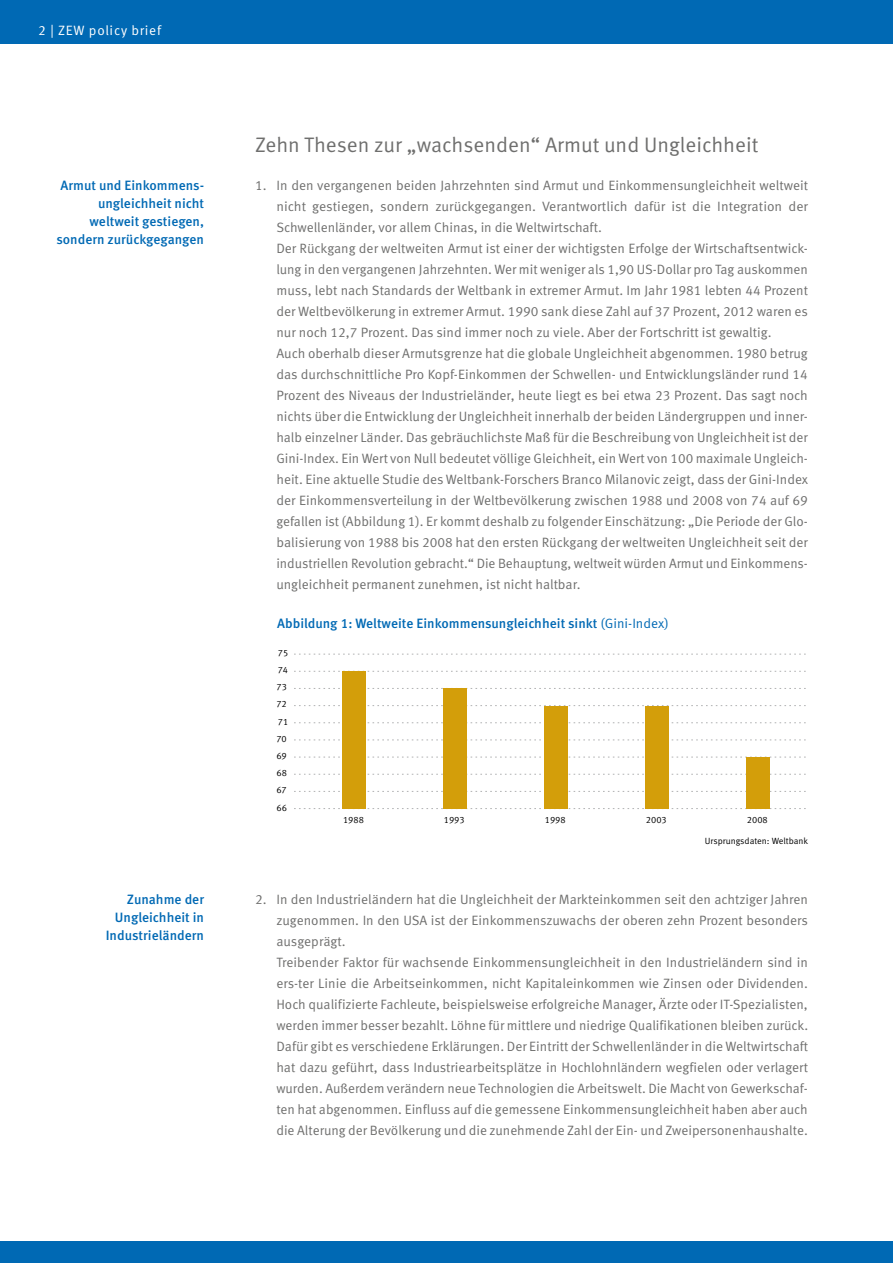
<style>
.page{position:relative;width:893px;height:1263px;background:#fff}
.page>*{position:absolute;margin:0;border:0;box-sizing:border-box;transform-origin:0 0}
.t1{font:21px "Meta Pro";color:#6f6f6e}
.t2{font:13.5px/21px "Meta Pro";color:#6f6f6e}
.t3{font:500 13.5px/18px "Meta Pro";color:#0069b4;text-align:right}
.t4{font:13.5px "Meta Pro";letter-spacing:.05em;color:#fff}
.t5{font:9.15px "Meta Pro";letter-spacing:-.01em;color:#000}
.t6{font:9px "Meta Pro";color:#000}
.s1{font-weight:400}
</style>
<div class="page">
<div style="left:0;top:1242px;width:893px;height:21px;background:#0069b4"></div>
<div style="left:0;top:0;width:893px;height:43px;background:#0069b4"></div>
<svg style="left:294px;top:654px;width:512px;height:1px"></svg>
<svg style="left:294px;top:671px;width:512px;height:1px"></svg>
<svg style="left:294px;top:688px;width:512px;height:1px"></svg>
<svg style="left:294px;top:705px;width:512px;height:1px"></svg>
<svg style="left:294px;top:722px;width:512px;height:1px"></svg>
<svg style="left:294px;top:739px;width:512px;height:1px"></svg>
<svg style="left:294px;top:757px;width:512px;height:1px"></svg>
<svg style="left:294px;top:774px;width:512px;height:1px"></svg>
<svg style="left:294px;top:791px;width:512px;height:1px"></svg>
<svg style="left:294px;top:808px;width:512px;height:1px"></svg>
<div style="left:342px;top:671px;width:24px;height:137px;background:#d39e0a"></div>
<div style="left:443px;top:688px;width:24px;height:120px;background:#d39e0a"></div>
<div style="left:544px;top:706px;width:24px;height:102px;background:#d39e0a"></div>
<div style="left:645px;top:706px;width:24px;height:102px;background:#d39e0a"></div>
<div style="left:746px;top:757px;width:24px;height:51px;background:#d39e0a"></div>
<hr style="left:302px;top:654px;width:2px;height:154px;background:#fff">
<p class="t4" style="left:38px;top:21px;width:124px">2 | ZEW policy brief</p>
<p class="t4" style="left:85px;top:21px;width:70px">policybrief</p>
<p class="t3" style="left:56px;top:177px;width:149px">Armut und Einkommens&shy;ungleichheit nicht weltweit gestiegen, sondern zurückgegangen</p>
<p class="t3" style="left:106px;top:891px;width:100px">Zunahme der<br>Ungleichheit in<br>Industrieländern</p>
<h1 class="t1" style="left:255px;top:131px;width:505px">Zehn Thesen zur „wachsenden“ Armut und Ungleichheit</h1>
<p class="t2" style="left:276px;top:175px;width:533px;text-indent:-21px">1. In den vergangenen beiden Jahrzehnten sind Armut und Einkommensungleichheit weltweit nicht gestiegen, sondern zurückgegangen. Verantwortlich dafür ist die Integration der Schwellenländer, vor allem Chinas, in die Weltwirtschaft.<br>Der Rückgang der weltweiten Armut ist einer der wichtigsten Erfolge der Wirtschaftsentwick&shy;lung in den vergangenen Jahrzehnten. Wer mit weniger als 1,90 US-Dollar pro Tag auskommen muss, lebt nach Standards der Weltbank in extremer Armut. Im Jahr 1981 lebten 44 Prozent der Weltbevölkerung in extremer Armut. 1990 sank diese Zahl auf 37 Prozent, 2012 waren es nur noch 12,7 Prozent. Das sind immer noch zu viele. Aber der Fortschritt ist gewaltig.<br>Auch oberhalb dieser Armutsgrenze hat die globale Ungleichheit abgenommen. 1980 betrug das durchschnittliche Pro Kopf-Einkommen der Schwellen- und Entwicklungsländer rund 14<br>Prozent des Niveaus der Industrieländer, heute liegt es bei etwa 23 Prozent. Das sagt noch nichts über die Entwicklung der Ungleichheit innerhalb der beiden Ländergruppen und inner&shy;halb einzelner Länder. Das gebräuchlichste Maß für die Beschreibung von Ungleichheit ist der Gini-Index. Ein Wert von Null bedeutet völlige Gleichheit, ein Wert von 100 maximale Ungleich&shy;heit. Eine aktuelle Studie des Weltbank-Forschers Branco Milanovic zeigt, dass der Gini-Index der Einkommensverteilung in der Weltbevölkerung zwischen 1988 und 2008 von 74 auf 69 gefallen ist (Abbildung 1). Er kommt deshalb zu folgender Einschätzung: „Die Periode der Glo&shy;balisierung von 1988 bis 2008 hat den ersten Rückgang der weltweiten Ungleichheit seit der industriellen Revolution gebracht.“ Die Behauptung, weltweit würden Armut und Einkommens&shy;ungleichheit permanent zunehmen, ist nicht haltbar.</p>
<p class="t3" style="left:277px;top:615px;width:393px">Abbildung 1: Weltweite Einkommensungleichheit sinkt <span class="s1">(Gini-Index)</span></p>
<p class="t5" style="left:278px;top:647px;width:12px">75</p>
<p class="t5" style="left:278px;top:664px;width:12px">74</p>
<p class="t5" style="left:276px;top:681px;width:12px">73</p>
<p class="t5" style="left:276px;top:698px;width:12px">72</p>
<p class="t5" style="left:278px;top:716px;width:12px">71</p>
<p class="t5" style="left:276px;top:733px;width:12px">70</p>
<p class="t5" style="left:276px;top:750px;width:12px">69</p>
<p class="t5" style="left:276px;top:767px;width:12px">68</p>
<p class="t5" style="left:276px;top:784px;width:12px">67</p>
<p class="t5" style="left:276px;top:802px;width:12px">66</p>
<p class="t5" style="left:343px;top:814px;width:22px">1988</p>
<p class="t5" style="left:444px;top:814px;width:22px">1993</p>
<p class="t5" style="left:545px;top:814px;width:22px">1998</p>
<p class="t5" style="left:646px;top:814px;width:22px">2003</p>
<p class="t5" style="left:747px;top:814px;width:22px">2008</p>
<p class="t6" style="left:705px;top:835px;width:105px">Ursprungsdaten: Weltbank</p>
<p class="t2" style="left:276px;top:889px;width:533px;text-indent:-21px">2. In den Industrieländern hat die Ungleichheit der Markteinkommen seit den achtziger Jahren zugenommen. In den USA ist der Einkommenszuwachs der oberen zehn Prozent besonders ausgeprägt.<br>Treibender Faktor für wachsende Einkommensungleichheit in den Industrieländern sind in ers-ter Linie die Arbeitseinkommen, nicht Kapitaleinkommen wie Zinsen oder Dividenden.<br>Hoch qualifizierte Fachleute, beispielsweise erfolgreiche Manager, Ärzte oder IT-Spezialisten, werden immer besser bezahlt. Löhne für mittlere und niedrige Qualifikationen bleiben zurück.<br>Dafür gibt es verschiedene Erklärungen. Der Eintritt der Schwellenländer in die Weltwirtschaft hat dazu geführt, dass Industriearbeitsplätze in Hochlohnländern wegfielen oder verlagert wurden. Außerdem verändern neue Technologien die Arbeitswelt. Die Macht von Gewerkschaf&shy;ten hat abgenommen. Einfluss auf die gemessene Einkommensungleichheit haben aber auch die Alterung der Bevölkerung und die zunehmende Zahl der Ein- und Zweipersonenhaushalte.</p>
</div>
